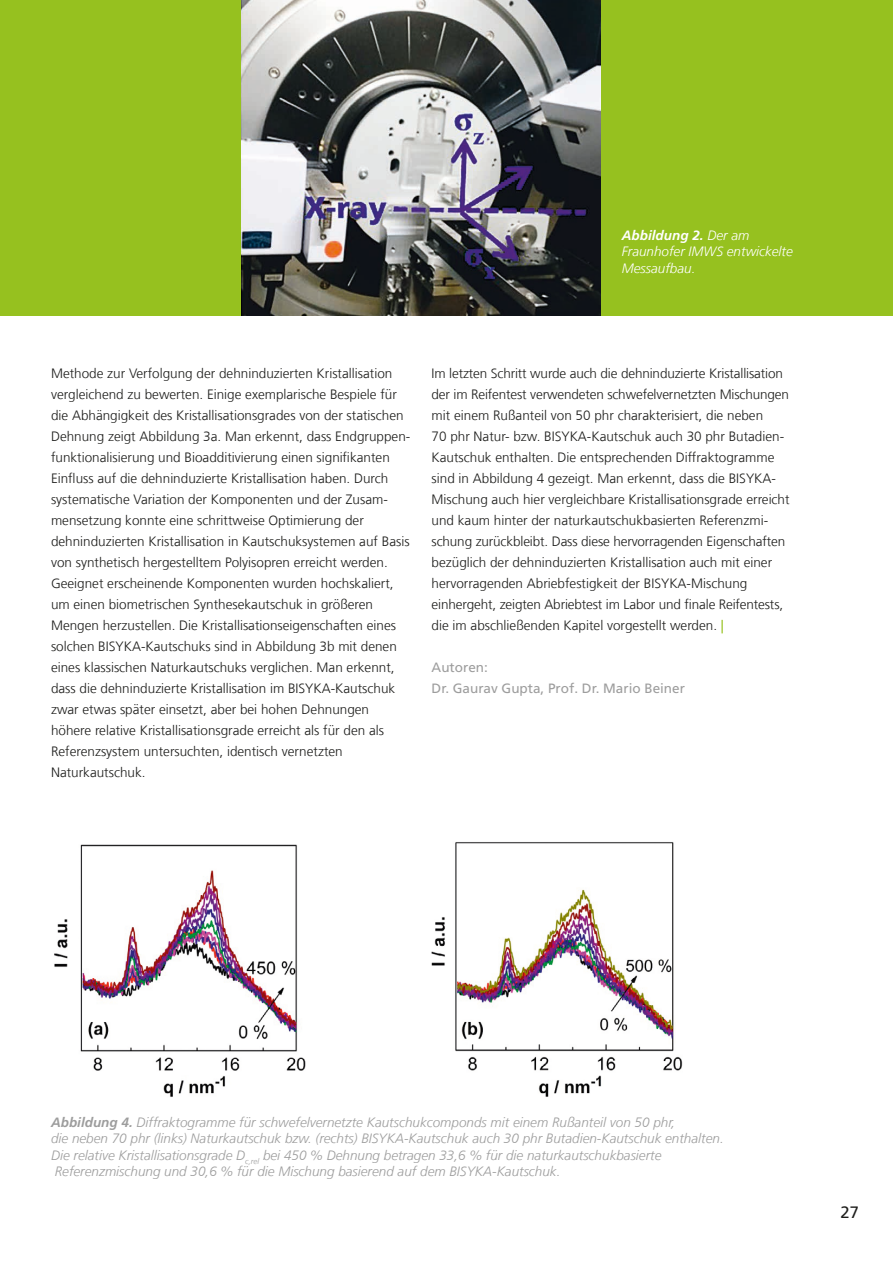
<style>
.page{position:relative;width:893px;height:1263px;background:#fff}
.page>*{position:absolute;margin:0;border:0;box-sizing:border-box;transform-origin:0 0}
.t1{font:16.5px "Frutiger LT Com";color:#1d1d1b}
.t2{font:300 13.5px/21px "Frutiger LT Com";color:#1d1d1b}
.t3{font:italic 300 13.5px/16.5px "Frutiger LT Com";color:#9d9d9d}
.t4{font:italic 300 13.5px/16.5px "Frutiger LT Com";color:#fff}
.t5{font:13.5px/21px "Frutiger LT Com";color:#9d9d9d}
.s1{font-weight:700}
.s2{font-weight:400;color:#96c11f}
</style>
<div class="page">
<div style="left:0;top:0;width:241px;height:315px;background:#96c11f"></div>
<div style="left:601px;top:0;width:292px;height:315px;background:#96c11f"></div>
<img style="left:241px;top:0;width:360px;height:315px">
<img style="left:54px;top:844px;width:252px;height:253px">
<img style="left:431px;top:842px;width:252px;height:255px">
<p class="t4" style="left:622px;top:227px;width:172px"><span class="s1">Abbildung 2.</span> Der am<br>Fraunhofer IMWS entwickelte<br>Messaufbau.</p>
<p class="t2" style="left:51px;top:363px;width:361px">Methode zur Verfolgung der dehninduzierten Kristallisation vergleichend zu bewerten. Einige exemplarische Bespiele für die Abhängigkeit des Kristallisationsgrades von der statischen Dehnung zeigt Abbildung 3a. Man erkennt, dass Endgruppen&shy;funktionalisierung und Bioadditivierung einen signifikanten Einfluss auf die dehninduzierte Kristallisation haben. Durch systematische Variation der Komponenten und der Zusam&shy;mensetzung konnte eine schrittweise Optimierung der dehninduzierten Kristallisation in Kautschuksystemen auf Basis von synthetisch hergestelltem Polyisopren erreicht werden.<br>Geeignet erscheinende Komponenten wurden hochskaliert, um einen biometrischen Synthesekautschuk in größeren Mengen herzustellen. Die Kristallisationseigenschaften eines solchen BISYKA-Kautschuks sind in Abbildung 3b mit denen eines klassischen Naturkautschuks verglichen. Man erkennt, dass die dehninduzierte Kristallisation im BISYKA-Kautschuk zwar etwas später einsetzt, aber bei hohen Dehnungen höhere relative Kristallisationsgrade erreicht als für den als Referenzsystem untersuchten, identisch vernetzten Naturkautschuk.</p>
<p class="t2" style="left:432px;top:363px;width:360px">Im letzten Schritt wurde auch die dehninduzierte Kristallisation der im Reifentest verwendeten schwefelvernetzten Mischungen mit einem Rußanteil von 50 phr charakterisiert, die neben<br>70 phr Natur- bzw. BISYKA-Kautschuk auch 30 phr Butadien-Kautschuk enthalten. Die entsprechenden Diffraktogramme sind in Abbildung 4 gezeigt. Man erkennt, dass die BISYKA-Mischung auch hier vergleichbare Kristallisationsgrade erreicht und kaum hinter der naturkautschukbasierten Referenzmi&shy;schung zurückbleibt. Dass diese hervorragenden Eigenschaften bezüglich der dehninduzierten Kristallisation auch mit einer hervorragenden Abriebfestigkeit der BISYKA-Mischung einhergeht, zeigten Abriebtest im Labor und finale Reifentests, die im abschließenden Kapitel vorgestellt werden. <span class="s2">|</span></p>
<p class="t5" style="left:432px;top:657px;width:255px">Autoren:<br>Dr. Gaurav Gupta, Prof. Dr. Mario Beiner</p>
<p class="t3" style="left:51px;top:1114px;width:674px"><span class="s1">Abbildung 4.</span> Diffraktogramme für schwefelvernetzte Kautschukcomponds mit einem Rußanteil von 50 phr,<br>die neben 70 phr (links) Naturkautschuk bzw. (rechts) BISYKA-Kautschuk auch 30 phr Butadien-Kautschuk enthalten.<br>Die relative Kristallisationsgrade D<sub>c,rel</sub> bei 450 % Dehnung betragen 33,6 % für die naturkautschukbasierte Referenzmischung und 30,6 % für die Mischung basierend auf dem BISYKA-Kautschuk.</p>
<p class="t1" style="left:841px;top:1203px;width:20px">27</p>
</div>
